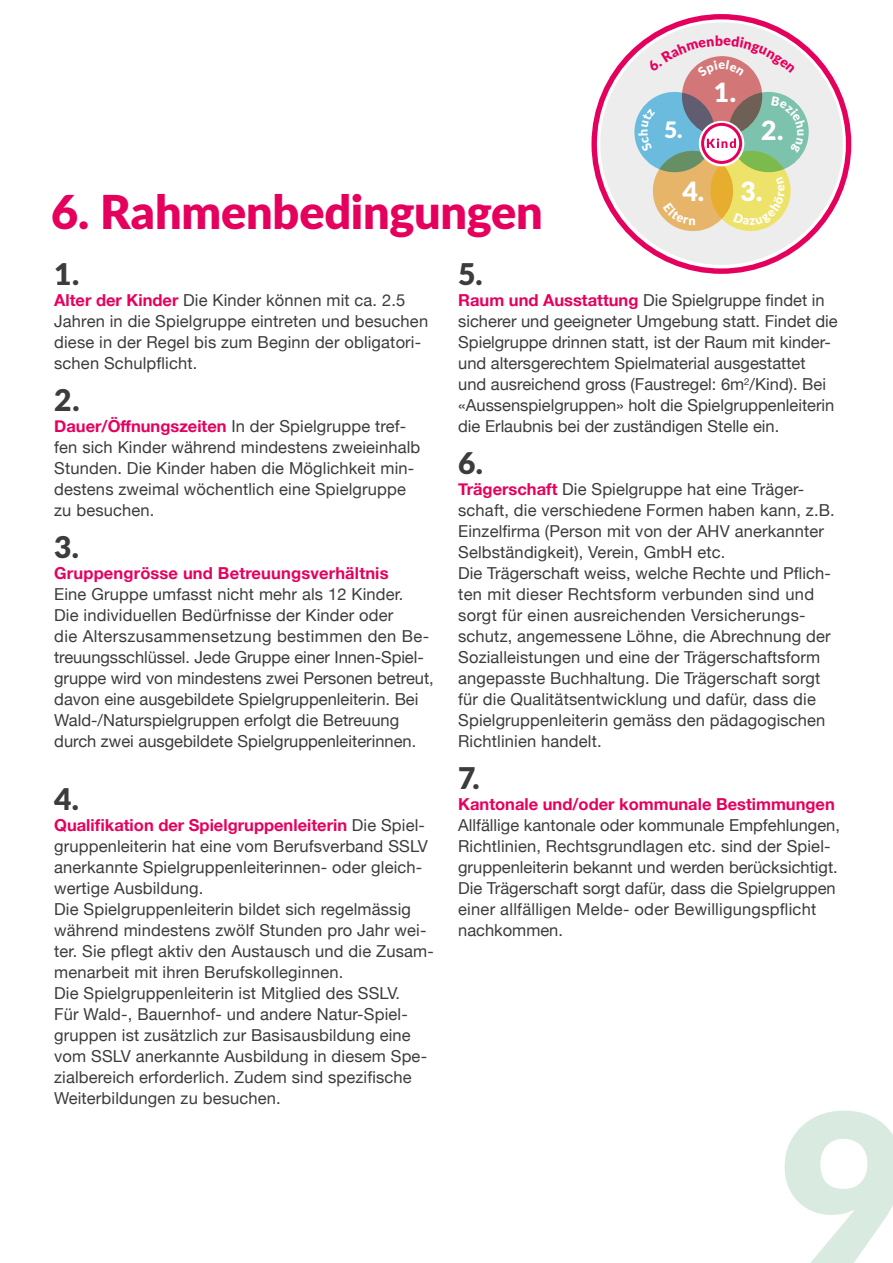
<style>
.page{position:relative;width:893px;height:1263px;background:#fff}
.page>*{position:absolute;margin:0;border:0;box-sizing:border-box;transform-origin:0 0}
.t1{font:900 230.4px "Lato";color:#d9ebe1}
.t2{font:900 46.8px "Lato";letter-spacing:-.005em;color:#e6005d}
.t3{font:900 30px "Lato";color:#3c3c3b}
.t4{font:900 26.55px "Lato";color:#fff}
.t5{font:900 22.65px "Lato";color:#fff}
.t6{font:16.5px/21px "Helvetica Neue";letter-spacing:.01em;color:#3c3c3b}
.t7{font:700 16.5px "Helvetica Neue";color:#e6005d}
.s1{font-weight:700;color:#e6005d}
</style>
<div class="page">
<div style="left:600px;top:22px;width:243px;height:243px;background:#ededed;border-radius:50%"></div>
<div style="left:728px;top:92px;width:81px;height:80px;background:#7dc2ad;border-radius:50%"></div>
<svg style="left:682px;top:56px;width:80px;height:80px;background:#bb716f"></svg>
<svg style="left:634px;top:92px;width:81px;height:80px;background:#69a8c7"></svg>
<svg style="left:653px;top:151px;width:80px;height:80px;background:#ceae69"></svg>
<svg style="left:710px;top:151px;width:81px;height:80px;background:#cec650"></svg>
<svg style="left:699px;top:121px;width:45px;height:45px"></svg>
<svg style="left:703px;top:124px;width:38px;height:38px"></svg>
<div style="left:701px;top:123px;width:41px;height:41px;border:3px solid #e6005d;border-radius:50%"></div>
<svg style="left:707px;top:138px;width:29px;height:10px"></svg>
<div style="left:733px;top:177px;width:52px;height:48px;background:#ede36a"></div>
<svg style="left:663px;top:202px;width:32px;height:23px"></svg>
<svg style="left:638px;top:109px;width:17px;height:43px"></svg>
<svg style="left:647px;top:35px;width:148px;height:42px"></svg>
<svg style="left:786px;top:96px;width:20px;height:56px"></svg>
<h3 class="t5" style="left:664px;top:112px;width:20px">5.</h3>
<h3 class="t4" style="left:714px;top:73px;width:24px">1.</h3>
<h3 class="t4" style="left:761px;top:110px;width:24px">2.</h3>
<h3 class="t4" style="left:682px;top:171px;width:82px">4. 3.</h3>
<h2 class="t2" style="left:51px;top:177px;width:493px">6. Rahmenbedingungen</h2>
<h3 class="t3" style="left:54px;top:251px;width:27px">1.</h3>
<p class="t6" style="left:54px;top:291px;width:375px"><span class="s1">Alter der Kinder</span> Die Kinder können mit ca. 2.5<br>Jahren in die Spielgruppe eintreten und besuchen diese in der Regel bis zum Beginn der obligatori&shy;schen Schulpflicht.</p>
<h3 class="t3" style="left:54px;top:377px;width:27px">2.</h3>
<p class="t6" style="left:54px;top:417px;width:368px"><span class="s1">Dauer/Öffnungszeiten</span> In der Spielgruppe tref&shy;fen sich Kinder während mindestens zweieinhalb Stunden. Die Kinder haben die Möglichkeit min&shy;destens zweimal wöchentlich eine Spielgruppe zu besuchen.</p>
<h3 class="t3" style="left:54px;top:524px;width:26px">3.</h3>
<p class="t7" style="left:54px;top:560px;width:336px">Gruppengrösse und Betreuungsverhältnis</p>
<p class="t6" style="left:54px;top:585px;width:381px">Eine Gruppe umfasst nicht mehr als 12 Kinder.<br>Die individuellen Bedürfnisse der Kinder oder<br>die Alterszusammensetzung bestimmen den Be&shy;treuungsschlüssel. Jede Gruppe einer Innen-Spiel&shy;gruppe wird von mindestens zwei Personen betreut, davon eine ausgebildete Spielgruppenleiterin. Bei Wald-/Naturspielgruppen erfolgt die Betreuung durch zwei ausgebildete Spielgruppenleiterinnen.</p>
<h3 class="t3" style="left:54px;top:776px;width:26px">4.</h3>
<p class="t6" style="left:54px;top:816px;width:381px"><span class="s1">Qualifikation der Spielgruppenleiterin</span> Die Spiel&shy;gruppenleiterin hat eine vom Berufsverband SSLV anerkannte Spielgruppenleiterinnen- oder gleich&shy;wertige Ausbildung.<br>Die Spielgruppenleiterin bildet sich regelmässig während mindestens zwölf Stunden pro Jahr wei&shy;ter. Sie pflegt aktiv den Austausch und die Zusam&shy;menarbeit mit ihren Berufskolleginnen.<br>Die Spielgruppenleiterin ist Mitglied des SSLV.<br>Für Wald-, Bauernhof- und andere Natur-Spiel&shy;gruppen ist zusätzlich zur Basisausbildung eine vom SSLV anerkannte Ausbildung in diesem Spe&shy;zialbereich erforderlich. Zudem sind spezifische Weiterbildungen zu besuchen.</p>
<h3 class="t3" style="left:458px;top:251px;width:26px">5.</h3>
<p class="t6" style="left:458px;top:291px;width:381px"><span class="s1">Raum und Ausstattung</span> Die Spielgruppe findet in sicherer und geeigneter Umgebung statt. Findet die Spielgruppe drinnen statt, ist der Raum mit kinder&shy;und altersgerechtem Spielmaterial ausgestattet und ausreichend gross (Faustregel: 6m<sup>2</sup>/Kind). Bei «Aussenspielgruppen» holt die Spielgruppenleiterin die Erlaubnis bei der zuständigen Stelle ein.</p>
<h3 class="t3" style="left:458px;top:440px;width:26px">6.</h3>
<p class="t6" style="left:458px;top:480px;width:378px"><span class="s1">Trägerschaft</span> Die Spielgruppe hat eine Träger&shy;schaft, die verschiedene Formen haben kann, z.B.<br>Einzelfirma (Person mit von der AHV anerkannter Selbständigkeit), Verein, GmbH etc.<br>Die Trägerschaft weiss, welche Rechte und Pflich&shy;ten mit dieser Rechtsform verbunden sind und sorgt für einen ausreichenden Versicherungs&shy;schutz, angemessene Löhne, die Abrechnung der Sozialleistungen und eine der Trägerschaftsform angepasste Buchhaltung. Die Trägerschaft sorgt für die Qualitätsentwicklung und dafür, dass die Spielgruppenleiterin gemäss den pädagogischen Richtlinien handelt.</p>
<h3 class="t3" style="left:458px;top:755px;width:23px">7.</h3>
<p class="t7" style="left:458px;top:791px;width:378px">Kantonale und/oder kommunale Bestimmungen</p>
<p class="t6" style="left:458px;top:816px;width:383px">Allfällige kantonale oder kommunale Empfehlungen, Richtlinien, Rechtsgrundlagen etc. sind der Spiel&shy;gruppenleiterin bekannt und werden berücksichtigt.<br>Die Trägerschaft sorgt dafür, dass die Spielgruppen einer allfälligen Melde- oder Bewilligungspflicht nachkommen.</p>
<h1 class="t1" style="left:777px;top:1023px;width:135px">9</h1>
</div>
